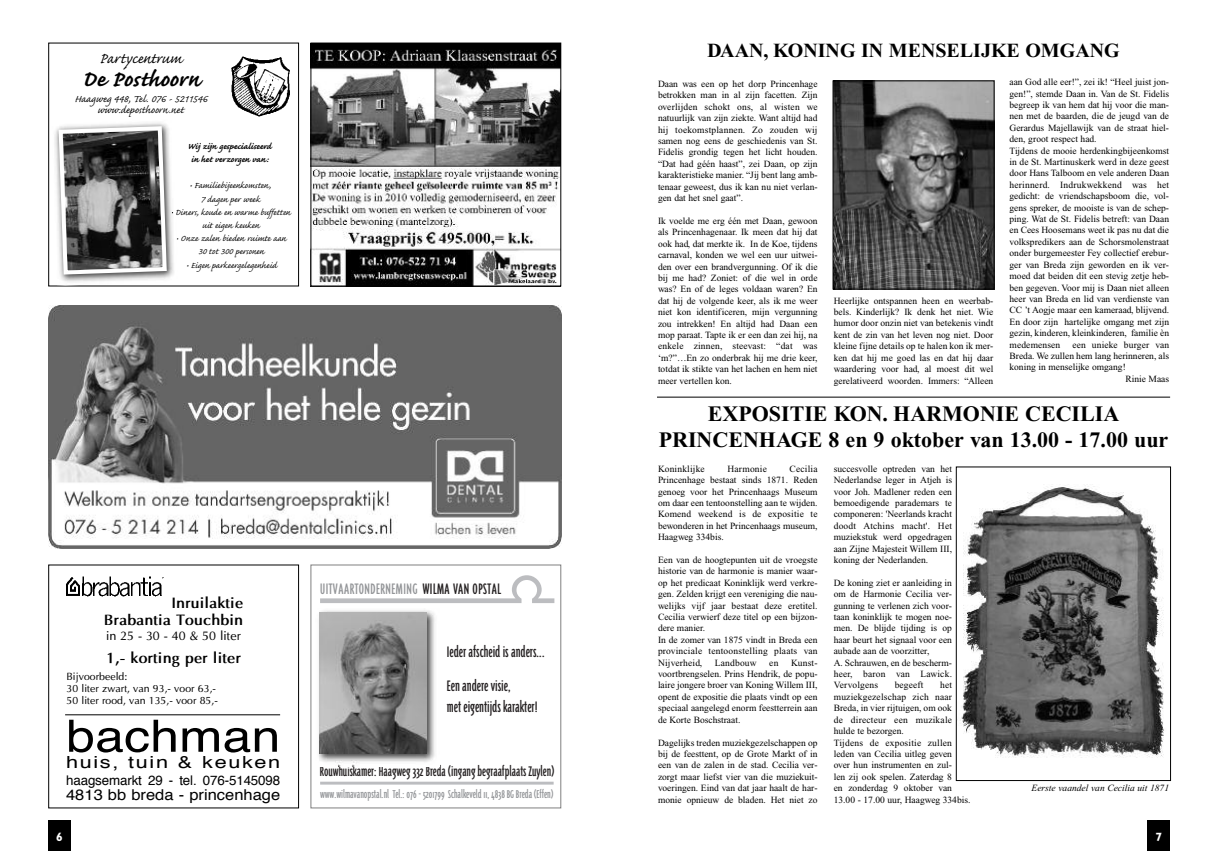
<style>
.page{position:relative;width:1219px;height:851px;background:#fff}
.page>*{position:absolute;margin:0;border:0;box-sizing:border-box;transform-origin:0 0}
.t1{font:44.5px "Helvetica";letter-spacing:.005em;color:#000;scale:1.16 1}
.t2{font:700 28px "Caflisch Script";letter-spacing:-.01em;color:#000}
.t3{font:700 22px/26.4px "Times New Roman";color:#000;text-align:center}
.t4{font:700 20px "Times New Roman";color:#000}
.t5{font:19px "Caflisch Script";color:#000}
.t6{font:17.5px/34.1px "Triplex Cond";color:#231f20}
.t7{font:17.5px "Triplex Cond";letter-spacing:.03em;color:#939598}
.t8{font:16.7px "Helvetica";letter-spacing:.075em;color:#000;scale:1.3 1}
.t9{font:16px "Triplex Cond";color:#231f20}
.t10{font:700 15px/17.4px "Optima";color:#000;text-align:right}
.t11{font:15px "Helvetica";color:#000;scale:1.1 1}
.t12{font:13.3px "Helvetica";letter-spacing:-.01em;color:#000}
.t13{font:13.1px "Triplex Cond";color:#939598}
.t14{font:13px/11px "Caflisch Script";color:#000;text-align:center}
.t15{font:12.5px "Optima";color:#000}
.t16{font:700 12px "Gill Sans";color:#fff}
.t17{font:11px/13.2px "Caflisch Script";color:#000;text-align:center}
.t18{font:700 11px/13.2px "Caflisch Script";color:#000;text-align:center}
.t19{font:10.5px/12px "Optima";color:#000}
.t20{font:9.5px/11.4px "Times New Roman";color:#000;text-align:justify}
.t21{font:9.5px "Times New Roman";letter-spacing:.02em;color:#000}
.t22{font:italic 9.5px "Times New Roman";color:#000}
.s1{color:#231f20}
</style>
<div class="page">
<div style="left:1147px;top:819px;width:23px;height:31px;background:#000"></div>
<img style="left:835px;top:83px;width:157px;height:204px">
<div style="left:833px;top:81px;width:161px;height:208px;border:1px solid #000"></div>
<hr style="left:657px;top:397px;width:513px;height:1px;background:#000">
<img style="left:960px;top:485px;width:204px;height:273px">
<div style="left:956px;top:466px;width:215px;height:314px;border:1px solid #000"></div>
<div style="left:48px;top:819px;width:23px;height:31px;background:#000"></div>
<img style="left:312px;top:45px;width:247px;height:239px">
<div style="left:310px;top:43px;width:251px;height:243px;border:1px solid #000"></div>
<img style="left:48px;top:305px;width:513px;height:244px">
<svg style="left:320px;top:575px;width:234px;height:28px"></svg>
<hr style="left:320px;top:781px;width:234px;height:3px;background:#bcbdc0">
<div style="left:310px;top:564px;width:251px;height:244px;border:1px solid #808080"></div>
<img style="left:319px;top:610px;width:116px;height:156px">
<img style="left:320px;top:612px;width:106px;height:141px">
<div style="left:48px;top:564px;width:251px;height:244px;border:1px solid #000"></div>
<hr style="left:65px;top:714px;width:215px;height:1px;background:#000">
<img style="left:66px;top:576px;width:98px;height:20px">
<div style="left:48px;top:43px;width:251px;height:243px;border:1px solid #000"></div>
<img style="left:231px;top:56px;width:59px;height:61px">
<img style="left:52px;top:122px;width:126px;height:163px">
<svg style="left:57px;top:124px;width:118px;height:152px;background:#747474"></svg>
<h3 class="t5" style="left:100px;top:45px;width:84px">Partycentrum</h3>
<h2 class="t2" style="left:82px;top:60px;width:119px">De Posthoorn</h2>
<h3 class="t14" style="left:74px;top:92px;width:134px">Haagweg 448, Tel. 076 - 5211546 www.deposthoorn.net</h3>
<p class="t18" style="left:188px;top:138px;width:85px">Wij zijn gespecialiseerd in het verzorgen van:</p>
<p class="t17" style="left:189px;top:178px;width:83px">• Familiebijeenkomsten,<br>7 dagen per week</p>
<p class="t17" style="left:171px;top:204px;width:122px">• Diners, koude en warme buffetten uit eigen keuken</p>
<p class="t17" style="left:176px;top:231px;width:112px">• Onze zalen bieden ruimte aan<br>30 tot 300 personen</p>
<p class="t17" style="left:186px;top:257px;width:92px">• Eigen parkeergelegenheid</p>
<h3 class="t10" style="left:104px;top:595px;width:141px">Inruilaktie<br>Brabantia Touchbin</h3>
<h3 class="t15" style="left:106px;top:630px;width:136px">in 25 - 30 - 40 &amp; 50 liter</h3>
<h3 class="t10" style="left:106px;top:650px;width:136px">1,- korting per liter</h3>
<p class="t19" style="left:67px;top:671px;width:153px">Bijvoorbeeld:<br>30 liter zwart, van 93,- voor 63,-<br>50 liter rood, van 135,- voor 85,-</p>
<h1 class="t1" style="left:66px;top:717px;width:186px">bachman</h1>
<h3 class="t8" style="left:66px;top:755px;width:166px">huis, tuin &amp; keuken</h3>
<h3 class="t12" style="left:66px;top:774px;width:216px">haagsemarkt 29 - tel. 076-5145098</h3>
<h3 class="t11" style="left:66px;top:788px;width:196px">4813 bb breda - princenhage</h3>
<p class="t16" style="left:56px;top:832px;width:8px">6</p>
<h3 class="t7" style="left:320px;top:578px;width:182px">UITVAARTONDERNEMING <span class="s1">WILMA VAN OPSTAL</span></h3>
<h3 class="t6" style="left:447px;top:634px;width:99px">Iederafscheidisanders...<br>Een andere visie,</h3>
<h3 class="t6" style="left:447px;top:689px;width:92px">met eigentijds karakter!</h3>
<h3 class="t9" style="left:320px;top:760px;width:236px">Rouwhuiskamer:Haagweg332Breda(ingangbegraafplaats Zuylen)</h3>
<h3 class="t13" style="left:320px;top:785px;width:235px">www.wilmavanopstal.nl Tel.:076- 5201799 Schalkeveld11,4838BGBreda(Effen)</h3>
<h3 class="t4" style="left:707px;top:44px;width:414px">DAAN, KONING IN MENSELIJKE OMGANG</h3>
<p class="t20" style="left:658px;top:79px;width:161px">Daan was een op het dorp Princenhage betrokken man in al zijn facetten. Zijn overlijden schokt ons, al wisten we natuurlijk van zijn ziekte. Want altijd had hij toekomstplannen. Zo zouden wij samen nog eens de geschiedenis van St.<br>Fidelis grondig tegen het licht houden. “Dat had géén haast”, zei Daan, op zijn karakteristieke manier. “Jij bent lang amb&shy;tenaar geweest, dus ik kan nu niet verlan&shy;gen dat het snel gaat”.</p>
<p class="t20" style="left:658px;top:216px;width:161px">Ik voelde me erg één met Daan, gewoon als Princenhagenaar. Ik meen dat hij dat ook had, dat merkte ik. In de Koe, tijdens carnaval, konden we wel een uur uitwei&shy;den over een brandvergunning. Of ik die bij me had? Zoniet: of die wel in orde was? En of de leges voldaan waren? En dat hij de volgende keer, als ik me weer niet kon identificeren, mijn vergunning zou intrekken! En altijd had Daan een mop paraat. Tapte ik er een dan zei hij, na enkele zinnen, steevast: “dat was ‘m?”…En zo onderbrak hij me drie keer, totdat ik stikte van het lachen en hem niet meer vertellen kon.</p>
<p class="t20" style="left:1009px;top:77px;width:161px;text-align:left">aan God alle eer!”, zei ik! “Heel juist jon&shy;gen!”, stemde Daan in. Van de St. Fidelis begreep ik van hem dat hij voor die man&shy;nen met de baarden, die de jeugd van de Gerardus Majellawijk van de straat hiel&shy;den, groot respect had.<br>Tijdens de mooie herdenkingbijeenkomst in de St. Martinuskerk werd in deze geest door Hans Talboom en vele anderen Daan herinnerd. Indrukwekkend was het gedicht: de vriendschapsboom die, vol&shy;gens spreker, de mooiste is van de schep&shy;ping. Wat de St. Fidelis betreft: van Daan en Cees Hoosemans weet ik pas nu dat die volkspredikers aan de Schorsmolenstraat onder burgemeester Fey collectief erebur&shy;ger van Breda zijn geworden en ik ver&shy;moed dat beiden dit een stevig zetje heb&shy;ben gegeven. Voor mij is Daan niet alleen heer van Breda en lid van verdienste van CC ’t Aogje maar een kameraad, blijvend.<br>En door zijn hartelijke omgang met zijn gezin, kinderen, kleinkinderen, familie èn medemensen</p>
<p class="t20" style="left:834px;top:295px;width:161px">Heerlijke ontspannen heen en weerbab&shy;bels. Kinderlijk? Ik denk het niet. Wie humor door onzin niet van betekenis vindt kent de zin van het leven nog niet. Door kleine fijne details op te halen kon ik mer&shy;ken dat hij me goed las en dat hij daar waardering voor had, al moest dit wel gerelativeerd woorden. Immers: “Alleen</p>
<p class="t20" style="left:1072px;top:339px;width:98px">een unieke burger van</p>
<p class="t20" style="left:1009px;top:351px;width:161px">Breda. We zullen hem lang herinneren, als</p>
<p class="t20" style="left:1009px;top:362px;width:118px">koning in menselijke omgang!</p>
<p class="t20" style="left:1125px;top:374px;width:45px">Rinie Maas</p>
<h3 class="t3" style="left:659px;top:403px;width:511px">EXPOSITIE KON. HARMONIE CECILIA<br>PRINCENHAGE 8 en 9 oktober van 13.00 - 17.00 uur</h3>
<p class="t21" style="left:658px;top:465px;width:48px">Koninklijke</p>
<p class="t21" style="left:727px;top:465px;width:41px">Harmonie</p>
<p class="t20" style="left:658px;top:463px;width:161px;text-indent:132px">Cecilia Princenhage bestaat sinds 1871. Reden genoeg voor het Princenhaags Museum om daar een tentoonstelling aan te wijden.<br>Komend weekend is de expositie te bewonderen in het Princenhaags museum, Haagweg 334bis.</p>
<p class="t20" style="left:658px;top:555px;width:161px;text-align:left">Een van de hoogtepunten uit de vroegste historie van de harmonie is manier waar&shy;op het predicaat Koninklijk werd verkre&shy;gen. Zelden krijgt een vereniging die nau&shy;welijks vijf jaar bestaat deze eretitel.<br>Cecilia verwierf deze titel op een bijzon&shy;dere manier.<br>In de zomer van 1875 vindt in Breda een provinciale tentoonstelling plaats van Nijverheid,</p>
<p class="t20" style="left:834px;top:463px;width:120px">succesvolle optreden van het Nederlandse leger in Atjeh is voor Joh. Madlener reden een bemoedigende parademars te componeren: 'Neerlands kracht doodt Atchins macht'. Het muziekstuk werd opgedragen aan Zijne Majesteit Willem III, koning der Nederlanden.</p>
<p class="t20" style="left:834px;top:577px;width:120px;text-align:left">De koning ziet er aanleiding in om de Harmonie Cecilia ver&shy;gunning te verlenen zich voor&shy;taan koninklijk te mogen noe&shy;men. De blijde tijding is op haar beurt het signaal voor een aubade aan de voorzitter,<br>A. Schrauwen, en de bescherm&shy;heer, baron van Lawick.<br>Vervolgens</p>
<p class="t21" style="left:715px;top:659px;width:43px">Landbouw</p>
<p class="t20" style="left:769px;top:657px;width:11px">en</p>
<p class="t20" style="left:658px;top:657px;width:161px;text-indent:133px">Kunst&shy;voortbrengselen. Prins Hendrik, de popu&shy;laire jongere broer van Koning Willem III, opent de expositie die plaats vindt op een speciaal aangelegd enorm feestterrein aan de Korte Boschstraat.</p>
<p class="t20" style="left:658px;top:737px;width:161px">Dagelijks treden muziekgezelschappen op bij de feesttent, op de Grote Markt of in een van de zalen in de stad. Cecilia ver&shy;zorgt maar liefst vier van die muziekuit&shy;voeringen. Eind van dat jaar haalt de har&shy;monie opnieuw de bladen. Het niet zo</p>
<p class="t20" style="left:834px;top:680px;width:138px;text-align:left;text-indent:106px">het muziekgezelschap zich naar<br>Breda, in vier rijtuigen, om ook<br>de directeur een muzikale hulde te bezorgen.<br>Tijdens de expositie zullen leden van Cecilia uitleg geven over hun instrumenten en zul-<br>len zij ook spelen. Zaterdag 8<br>en zonderdag 9 oktober van<br>13.00 - 17.00 uur, Haagweg 334bis.</p>
<p class="t21" style="left:895px;top:681px;width:30px">begeeft</p>
<p class="t22" style="left:1032px;top:784px;width:139px">Eerste vaandel van Cecilia uit 1871</p>
<p class="t16" style="left:1155px;top:832px;width:8px">7</p>
</div>
